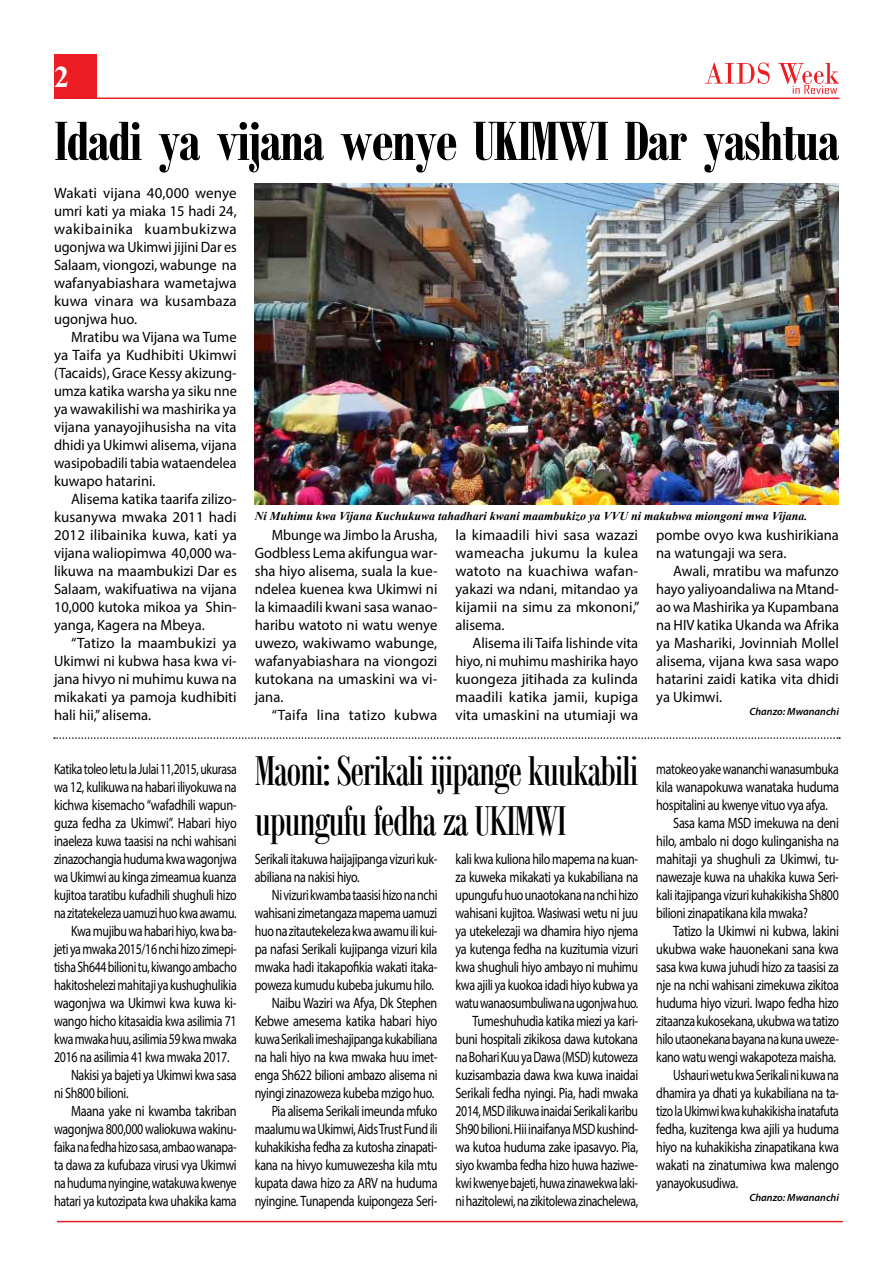
<style>
.page{position:relative;width:893px;height:1263px;background:#fff}
.page>*{position:absolute;margin:0;border:0;box-sizing:border-box;transform-origin:0 0}
.t1{font:700 60px "Bodoni MT Condensed";letter-spacing:-.03em;color:#000;scale:.95 1}
.t2{font:45px/49.5px "Bodoni MT Condensed";letter-spacing:-.03em;color:#000}
.t3{font:700 30px "Times New Roman";color:#fff}
.t4{font:15px/18px "Myriad Pro";letter-spacing:-.025em;color:#000;scale:.8 1}
.t5{font:15px/18px "Myriad Pro";letter-spacing:-.025em;color:#000;text-align:justify}
.t6{font:15px/18px "Myriad Pro";letter-spacing:-.025em;color:#000;text-align:right;scale:.79 1}
.t7{font:15px "Myriad Pro";letter-spacing:-.025em;color:#000;scale:.82 1}
.t8{font:15px "Myriad Pro";letter-spacing:-.025em;color:#000;scale:.78 1}
.t9{font:15px/18px "Myriad Pro";letter-spacing:-.025em;color:#000;text-align:justify;scale:.94 1}
.t10{font:15px "Myriad Pro";letter-spacing:-.025em;color:#000;scale:.81 1}
.t11{font:15px/18px "Myriad Pro";color:#000}
.t12{font:15px "Myriad Pro";letter-spacing:.02em;color:#000}
.t13{font:italic 700 12px "Times New Roman";color:#000}
.t14{font:italic 600 10.5px "Myriad Pro";color:#000}
</style>
<div class="page">
<div style="left:54px;top:55px;width:42px;height:44px;background:#ed1d24"></div>
<svg style="left:705px;top:63px;width:134px;height:31px"></svg>
<hr style="left:57px;top:1221px;width:786px;height:1px;background:#ed1d24">
<hr style="left:54px;top:98px;width:785px;height:1px;background:#ed1d24">
<svg style="left:470px;top:97px;width:141px;height:1px"></svg>
<img style="left:255px;top:184px;width:584px;height:320px">
<svg style="left:54px;top:737px;width:786px;height:2px"></svg>
<h3 class="t3" style="left:54px;top:56px;width:16px">2</h3>
<h1 class="t1" style="left:54px;top:108px;width:828px">Idadi ya vijana wenye ukimwi Dar yashtua</h1>
<p class="t5" style="left:54px;top:184px;width:184px">Wakati vijana 40,000 wenye umri kati ya miaka 15 hadi 24, wakibainika kuambukizwa ugonjwa wa Ukimwi jijini Dar es Salaam, viongozi, wabunge na wafanyabiashara wametajwa kuwa vinara wa kusambaza ugonjwa huo.</p>
<p class="t5" style="left:54px;top:328px;width:184px;text-indent:17px">Mratibu wa Vijana wa Tume ya Taifa ya Kudhibiti Ukimwi (Tacaids), Grace Kessy akizung&shy;umza katika warsha ya siku nne ya wawakilishi wa mashirika ya vijana yanayojihusisha na vita dhidi ya Ukimwi alisema, vijana wasipobadili tabia wataendelea kuwapo hatarini.</p>
<p class="t5" style="left:54px;top:490px;width:184px;text-indent:17px">Alisema katika taarifa zilizo&shy;kusanywa mwaka 2011 hadi 2012 ilibainika kuwa, kati ya vijana waliopimwa 40,000 wa&shy;likuwa na maambukizi Dar es Salaam, wakifuatiwa na vijana 10,000 kutoka mikoa ya Shin&shy;yanga, Kagera na Mbeya.</p>
<p class="t5" style="left:54px;top:634px;width:184px;text-indent:17px">“Tatizo la maambukizi ya Ukimwi ni kubwa hasa kwa vi&shy;jana hivyo ni muhimu kuwa na mikakati ya pamoja kudhibiti hali hii,” alisema.</p>
<p class="t8" style="left:54px;top:760px;width:236px">Katika toleo letu la Julai 11,2015, ukurasa</p>
<p class="t4" style="left:54px;top:778px;width:230px">wa 12, kulikuwa na habari iliyokuwa na</p>
<p class="t7" style="left:54px;top:796px;width:224px">kichwa kisemacho “wafadhili wapun-</p>
<p class="t7" style="left:54px;top:814px;width:224px">guza fedha za Ukimwi”. Habari hiyo</p>
<p class="t4" style="left:54px;top:832px;width:230px">inaeleza kuwa taasisi na nchi wahisani</p>
<p class="t4" style="left:54px;top:850px;width:230px">zinazochangia huduma kwa wagonjwa</p>
<p class="t4" style="left:54px;top:868px;width:230px">wa Ukimwi au kinga zimeamua kuanza</p>
<p class="t4" style="left:54px;top:886px;width:230px">kujitoa taratibu kufadhili shughuli hizo</p>
<p class="t6" style="left:54px;top:904px;width:233px">na zitatekeleza uamuzi huo kwa awamu.</p>
<p class="t4" style="left:71px;top:922px;width:209px">Kwa mujibu wa habari hiyo, kwa ba-</p>
<p class="t6" style="left:54px;top:940px;width:233px">jeti ya mwaka 2015/16 nchi hizo zimepi-</p>
<p class="t8" style="left:54px;top:958px;width:236px">tisha Sh644 bilioni tu, kiwango ambacho</p>
<p class="t4" style="left:54px;top:976px;width:230px">hakitoshelezi mahitaji ya kushughulikia</p>
<p class="t7" style="left:54px;top:994px;width:224px">wagonjwa wa Ukimwi kwa kuwa ki-</p>
<p class="t4" style="left:54px;top:1012px;width:230px">wango hicho kitasaidia kwa asilimia 71</p>
<p class="t6" style="left:54px;top:1030px;width:233px">kwa mwaka huu, asilimia 59 kwa mwaka</p>
<p class="t4" style="left:54px;top:1048px;width:221px">2016 na asilimia 41 kwa mwaka 2017.</p>
<p class="t4" style="left:71px;top:1066px;width:209px">Nakisi ya bajeti ya Ukimwi kwa sasa</p>
<p class="t4" style="left:54px;top:1084px;width:95px">ni Sh800 bilioni.</p>
<p class="t7" style="left:71px;top:1102px;width:203px">Maana yake ni kwamba takriban</p>
<p class="t4" style="left:54px;top:1120px;width:230px">wagonjwa 800,000 waliokuwa wakinu-</p>
<p class="t8" style="left:54px;top:1138px;width:236px">faika na fedha hizo sasa, ambao wanapa-</p>
<p class="t4" style="left:54px;top:1156px;width:230px">ta dawa za kufubaza virusi vya Ukimwi</p>
<p class="t8" style="left:54px;top:1174px;width:236px">na huduma nyingine, watakuwa kwenye</p>
<p class="t4" style="left:54px;top:1192px;width:230px">hatari ya kutozipata kwa uhakika kama</p>
<p class="t13" style="left:255px;top:508px;width:554px">Ni Muhimu kwa Vijana Kuchukuwa tahadhari kwani maambukizo ya VVU ni makubwa miongoni mwa Vijana.</p>
<p class="t9" style="left:255px;top:526px;width:196px;text-indent:17px">Mbunge wa Jimbo la Arusha, Godbless Lema akifungua war&shy;sha hiyo alisema, suala la kue&shy;ndelea kuenea kwa Ukimwi ni la kimaadili kwani sasa wanao&shy;haribu watoto ni watu wenye uwezo, wakiwamo wabunge, wafanyabiashara na viongozi kutokana na umaskini wa vi&shy;jana.</p>
<p class="t12" style="left:272px;top:706px;width:167px">“Taifa lina tatizo kubwa</p>
<p class="t5" style="left:455px;top:526px;width:186px">la kimaadili hivi sasa wazazi wameacha jukumu la kulea watoto na kuachiwa wafan&shy;yakazi wa ndani, mitandao ya kijamii na simu za mkononi,” alisema.</p>
<p class="t5" style="left:455px;top:634px;width:184px;text-indent:17px">Alisema ili Taifa lishinde vita hiyo, ni muhimu mashirika hayo kuongeza jitihada za kulinda maadili katika jamii, kupiga vita umaskini na utumiaji wa</p>
<h2 class="t2" style="left:255px;top:745px;width:385px">Maoni: Serikali ijipange kuukabili upungufu fedha za UKIMWI</h2>
<p class="t4" style="left:255px;top:850px;width:230px">Serikali itakuwa haijajipanga vizuri kuk&shy;abiliana na nakisi hiyo.</p>
<p class="t6" style="left:255px;top:886px;width:233px">Ni vizuri kwamba taasisi hizo na nchi wahisani zimetangaza mapema uamuzi huo na zitautekeleza kwa awamu ili kui&shy;pa nafasi Serikali kujipanga vizuri kila mwaka hadi itakapofikia wakati itaka&shy;poweza kumudu kubeba jukumu hilo.<br>Naibu Waziri wa Afya, Dk Stephen Kebwe amesema katika habari hiyo kuwa Serikali imeshajipanga kukabiliana na hali hiyo na kwa mwaka huu imet&shy;enga Sh622 bilioni ambazo alisema ni nyingi zinazoweza kubeba mzigo huo.<br>Pia alisema Serikali imeunda mfuko maalumu wa Ukimwi, Aids Trust Fund ili kuhakikisha fedha za kutosha zinapati&shy;kana na hivyo kumuwezesha kila mtu kupata dawa hizo za ARV na huduma nyingine. Tunapenda kuipongeza Seri-</p>
<p class="t4" style="left:455px;top:850px;width:230px;text-align:right">kali kwa kuliona hilo mapema na kuan&shy;za kuweka mikakati ya kukabiliana na upungufu huo unaotokana na nchi hizo wahisani kujitoa. Wasiwasi wetu ni juu ya utekelezaji wa dhamira hiyo njema ya kutenga fedha na kuzitumia vizuri kwa shughuli hiyo ambayo ni muhimu kwa ajili ya kuokoa idadi hiyo kubwa ya watu wanaosumbuliwa na ugonjwa huo.<br>Tumeshuhudia katika miezi ya kari&shy;buni hospitali zikikosa dawa kutokana na Bohari Kuu ya Dawa (MSD) kutoweza kuzisambazia dawa kwa kuwa inaidai Serikali fedha nyingi. Pia, hadi mwaka 2014, MSD ilikuwa inaidai Serikali karibu Sh90 bilioni. Hii inaifanya MSD kushind&shy;wa kutoa huduma zake ipasavyo. Pia, siyo kwamba fedha hizo huwa haziwe&shy;kwi kwenye bajeti, huwa zinawekwa laki&shy;ni hazitolewi, na zikitolewa zinachelewa,</p>
<p class="t11" style="left:656px;top:526px;width:184px">pombe ovyo kwa kushirikiana na watungaji wa sera.</p>
<p class="t5" style="left:656px;top:562px;width:184px;text-indent:17px">Awali, mratibu wa mafunzo hayo yaliyoandaliwa na Mtand&shy;ao wa Mashirika ya Kupambana na HIV katika Ukanda wa Afrika ya Mashariki, Jovinniah Mollel alisema, vijana kwa sasa wapo hatarini zaidi katika vita dhidi ya Ukimwi.</p>
<p class="t14" style="left:749px;top:704px;width:91px">Chanzo: Mwananchi</p>
<p class="t6" style="left:656px;top:760px;width:233px">matokeo yake wananchi wanasumbuka</p>
<p class="t7" style="left:656px;top:778px;width:224px">kila wanapokuwa wanataka huduma</p>
<p class="t4" style="left:656px;top:796px;width:216px">hospitalini au kwenye vituo vya afya.</p>
<p class="t10" style="left:673px;top:814px;width:206px">Sasa kama MSD imekuwa na deni</p>
<p class="t7" style="left:656px;top:832px;width:224px">hilo, ambalo ni dogo kulinganisha na</p>
<p class="t7" style="left:656px;top:850px;width:224px">mahitaji ya shughuli za Ukimwi, tu-</p>
<p class="t4" style="left:656px;top:868px;width:230px">nawezaje kuwa na uhakika kuwa Seri-</p>
<p class="t4" style="left:656px;top:886px;width:230px">kali itajipanga vizuri kuhakikisha Sh800</p>
<p class="t4" style="left:656px;top:904px;width:191px">bilioni zinapatikana kila mwaka?</p>
<p class="t7" style="left:673px;top:922px;width:204px">Tatizo la Ukimwi ni kubwa, lakini</p>
<p class="t7" style="left:656px;top:940px;width:224px">ukubwa wake hauonekani sana kwa</p>
<p class="t4" style="left:656px;top:958px;width:230px">sasa kwa kuwa juhudi hizo za taasisi za</p>
<p class="t4" style="left:656px;top:976px;width:230px">nje na nchi wahisani zimekuwa zikitoa</p>
<p class="t10" style="left:656px;top:994px;width:227px">huduma hiyo vizuri. Iwapo fedha hizo</p>
<p class="t4" style="left:656px;top:1012px;width:230px">zitaanza kukosekana, ukubwa wa tatizo</p>
<p class="t8" style="left:656px;top:1030px;width:236px">hilo utaonekana bayana na kuna uweze-</p>
<p class="t4" style="left:656px;top:1048px;width:226px">kano watu wengi wakapoteza maisha.</p>
<p class="t8" style="left:673px;top:1066px;width:214px">Ushauri wetu kwa Serikali ni kuwa na</p>
<p class="t4" style="left:656px;top:1084px;width:230px">dhamira ya dhati ya kukabiliana na ta-</p>
<p class="t8" style="left:656px;top:1102px;width:236px">tizo la Ukimwi kwa kuhakikisha inatafuta</p>
<p class="t7" style="left:656px;top:1120px;width:224px">fedha, kuzitenga kwa ajili ya huduma</p>
<p class="t10" style="left:656px;top:1138px;width:227px">hiyo na kuhakikisha zinapatikana kwa</p>
<p class="t7" style="left:656px;top:1156px;width:224px">wakati na zinatumiwa kwa malengo</p>
<p class="t4" style="left:656px;top:1174px;width:104px">yanayokusudiwa.</p>
<p class="t14" style="left:749px;top:1190px;width:91px">Chanzo: Mwananchi</p>
</div>
